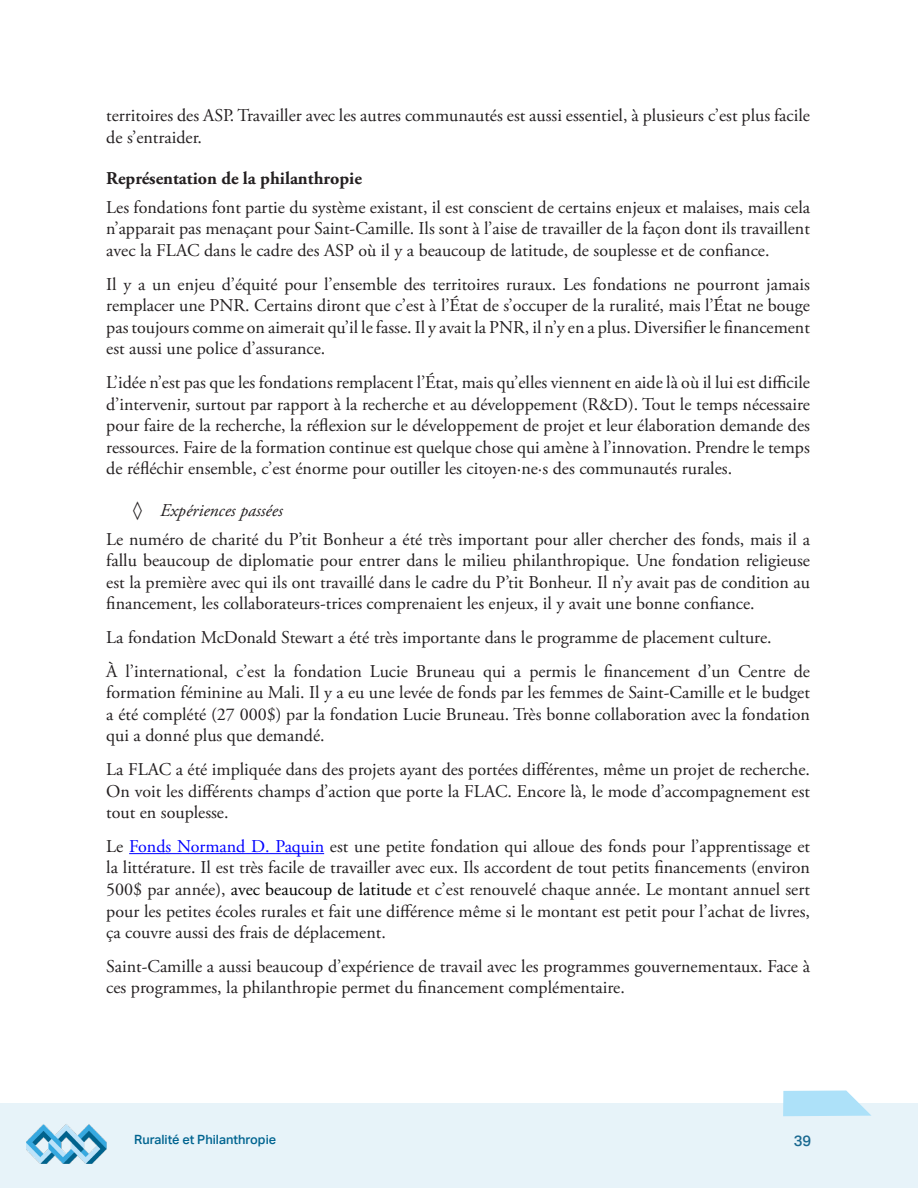
<style>
.page{position:relative;width:918px;height:1188px;background:#fff}
.page>*{position:absolute;margin:0;border:0;box-sizing:border-box;transform-origin:0 0}
.t1{font:18px/21.6px "Adobe Garamond Pro";color:#231f20;text-align:justify}
.t2{font:700 18px "Adobe Garamond Pro";color:#231f20}
.t3{font:italic 18px "Adobe Garamond Pro";color:#231f20}
.t4{font:500 15px "Aktiv Grotesk";color:#196991}
.t5{font:500 12.75px "Aktiv Grotesk";color:#006490}
.s1{color:#00f}
.s2{color:#000}
</style>
<div class="page">
<div style="left:0;top:1103px;width:918px;height:85px;background:#e7f3f9"></div>
<img style="left:26px;top:1124px;width:80px;height:40px">
<svg style="left:783px;top:1091px;width:88px;height:25px"></svg>
<hr style="left:129px;top:853px;width:195px;height:1px;background:#00f">
<p class="t1" style="left:106px;top:105px;width:705px">territoires des ASP. Travailler avec les autres communautés est aussi essentiel, à plusieurs c’est plus facile de s’entraider.</p>
<p class="t2" style="left:106px;top:168px;width:257px">Représentation de la philanthropie</p>
<p class="t1" style="left:106px;top:197px;width:705px">Les fondations font partie du système existant, il est conscient de certains enjeux et malaises, mais cela n’apparait pas menaçant pour Saint-Camille. Ils sont à l’aise de travailler de la façon dont ils travaillent avec la FLAC dans le cadre des ASP où il y a beaucoup de latitude, de souplesse et de confiance.</p>
<p class="t1" style="left:106px;top:274px;width:705px">Il y a un enjeu d’équité pour l’ensemble des territoires ruraux. Les fondations ne pourront jamais remplacer une PNR. Certains diront que c’est à l’État de s’occuper de la ruralité, mais l’État ne bouge pas toujours comme on aimerait qu’il le fasse. Il y avait la PNR, il n’y en a plus. Diversifier le financement est aussi une police d’assurance.</p>
<p class="t1" style="left:106px;top:372px;width:705px">L’idée n’est pas que les fondations remplacent l’État, mais qu’elles viennent en aide là où il lui est difficile d’intervenir, surtout par rapport à la recherche et au développement (R&amp;D). Tout le temps nécessaire pour faire de la recherche, la réflexion sur le développement de projet et leur élaboration demande des ressources. Faire de la formation continue est quelque chose qui amène à l’innovation. Prendre le temps de réfléchir ensemble, c’est énorme pour outiller les citoyen·ne·s des communautés rurales.</p>
<p class="t3" style="left:133px;top:499px;width:151px">◊ Expériences passées</p>
<p class="t1" style="left:106px;top:529px;width:705px">Le numéro de charité du P’tit Bonheur a été très important pour aller chercher des fonds, mais il a fallu beaucoup de diplomatie pour entrer dans le milieu philanthropique. Une fondation religieuse est la première avec qui ils ont travaillé dans le cadre du P’tit Bonheur. Il n’y avait pas de condition au financement, les collaborateurs-trices comprenaient les enjeux, il y avait une bonne confiance.</p>
<p class="t1" style="left:106px;top:627px;width:667px">La fondation McDonald Stewart a été très importante dans le programme de placement culture.</p>
<p class="t1" style="left:106px;top:661px;width:705px">À l’international, c’est la fondation Lucie Bruneau qui a permis le financement d’un Centre de formation féminine au Mali. Il y a eu une levée de fonds par les femmes de Saint-Camille et le budget a été complété (27 000$) par la fondation Lucie Bruneau. Très bonne collaboration avec la fondation qui a donné plus que demandé.</p>
<p class="t1" style="left:106px;top:759px;width:705px">La FLAC a été impliquée dans des projets ayant des portées différentes, même un projet de recherche.<br>On voit les différents champs d’action que porte la FLAC. Encore là, le mode d’accompagnement est tout en souplesse.</p>
<p class="t1" style="left:106px;top:836px;width:705px">Le <span class="s1">Fonds Normand D. Paquin</span> est une petite fondation qui alloue des fonds pour l’apprentissage et la littérature. Il est très facile de travailler avec eux. Ils accordent de tout petits financements (environ 500$ par année), <span class="s2">avec beaucoup de latitude</span> et c’est renouvelé chaque année. Le montant annuel sert pour les petites écoles rurales et fait une différence même si le montant est petit pour l’achat de livres, ça couvre aussi des frais de déplacement.</p>
<p class="t1" style="left:106px;top:956px;width:705px">Saint-Camille a aussi beaucoup d’expérience de travail avec les programmes gouvernementaux. Face à ces programmes, la philanthropie permet du financement complémentaire.</p>
<p class="t5" style="left:134px;top:1132px;width:144px">Ruralité et Philanthropie</p>
<p class="t4" style="left:794px;top:1132px;width:19px">39</p>
</div>
